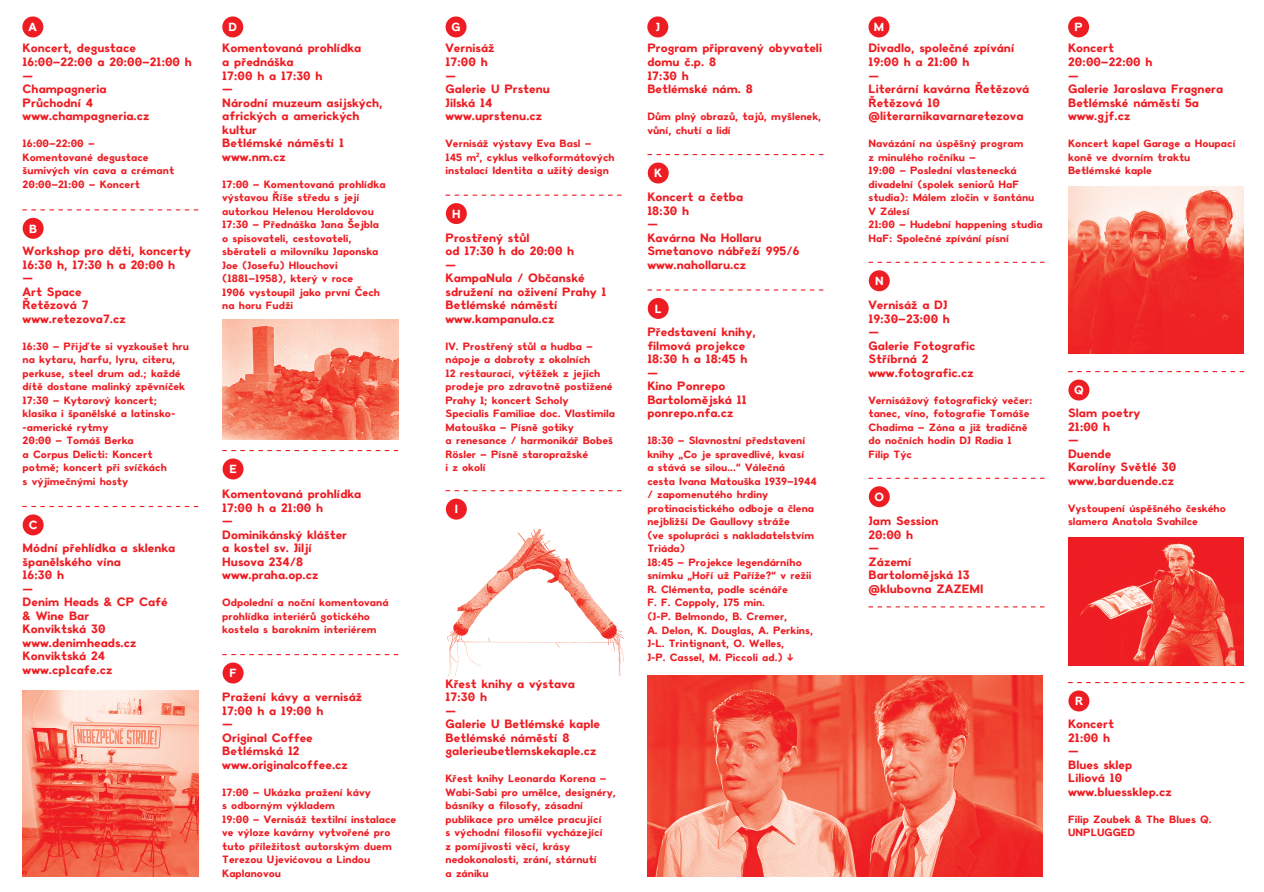
<style>
.page{position:relative;width:1264px;height:892px;background:#fff}
.page>*{position:absolute;margin:0;border:0;box-sizing:border-box;transform-origin:0 0}
.t1{font:700 12px/13.5px "Danzza";color:#ee1d23}
.t2{font:700 11.7px "Danzza";color:#fff}
.t3{font:700 10.5px/13.5px "Danzza";color:#ee1d23}
</style>
<div class="page">
<img style="left:447px;top:529px;width:177px;height:146px">
<img style="left:1068px;top:537px;width:175px;height:128px">
<img style="left:1068px;top:187px;width:175px;height:166px">
<img style="left:223px;top:320px;width:175px;height:119px">
<div style="left:22px;top:16px;width:21px;height:21px;background:#ee1d23;border-radius:50%"></div>
<div style="left:222px;top:16px;width:21px;height:21px;background:#ee1d23;border-radius:50%"></div>
<div style="left:445px;top:16px;width:21px;height:21px;background:#ee1d23;border-radius:50%"></div>
<div style="left:647px;top:16px;width:21px;height:21px;background:#ee1d23;border-radius:50%"></div>
<div style="left:868px;top:16px;width:21px;height:21px;background:#ee1d23;border-radius:50%"></div>
<div style="left:1068px;top:16px;width:21px;height:21px;background:#ee1d23;border-radius:50%"></div>
<div style="left:23px;top:218px;width:21px;height:21px;background:#ee1d23;border-radius:50%"></div>
<svg style="left:22px;top:209px;width:176px;height:1px"></svg>
<div style="left:223px;top:458px;width:20px;height:21px;background:#ee1d23;border-radius:50%"></div>
<svg style="left:222px;top:450px;width:176px;height:1px"></svg>
<div style="left:446px;top:203px;width:21px;height:21px;background:#ee1d23;border-radius:50%"></div>
<svg style="left:445px;top:194px;width:176px;height:2px"></svg>
<div style="left:648px;top:162px;width:21px;height:21px;background:#ee1d23;border-radius:50%"></div>
<svg style="left:647px;top:154px;width:176px;height:1px"></svg>
<div style="left:648px;top:298px;width:21px;height:21px;background:#ee1d23;border-radius:50%"></div>
<svg style="left:647px;top:289px;width:176px;height:1px"></svg>
<div style="left:869px;top:270px;width:21px;height:21px;background:#ee1d23;border-radius:50%"></div>
<svg style="left:868px;top:262px;width:176px;height:1px"></svg>
<div style="left:1068px;top:379px;width:21px;height:21px;background:#ee1d23;border-radius:50%"></div>
<svg style="left:1068px;top:371px;width:176px;height:1px"></svg>
<div style="left:1068px;top:690px;width:21px;height:21px;background:#ee1d23;border-radius:50%"></div>
<svg style="left:1068px;top:682px;width:176px;height:1px"></svg>
<div style="left:869px;top:486px;width:21px;height:21px;background:#ee1d23;border-radius:50%"></div>
<svg style="left:868px;top:477px;width:176px;height:1px"></svg>
<svg style="left:868px;top:606px;width:176px;height:1px"></svg>
<div style="left:446px;top:498px;width:21px;height:21px;background:#ee1d23;border-radius:50%"></div>
<svg style="left:445px;top:490px;width:176px;height:1px"></svg>
<div style="left:223px;top:662px;width:20px;height:21px;background:#ee1d23;border-radius:50%"></div>
<svg style="left:222px;top:654px;width:176px;height:1px"></svg>
<div style="left:23px;top:514px;width:21px;height:21px;background:#ee1d23;border-radius:50%"></div>
<svg style="left:22px;top:506px;width:176px;height:1px"></svg>
<img style="left:647px;top:675px;width:395px;height:201px">
<img style="left:22px;top:690px;width:176px;height:186px">
<p class="t2" style="left:29px;top:19px;width:10px">A</p>
<p class="t2" style="left:228px;top:19px;width:10px">D</p>
<p class="t2" style="left:451px;top:19px;width:11px">G</p>
<p class="t2" style="left:655px;top:19px;width:6px">J</p>
<p class="t2" style="left:874px;top:19px;width:12px">M</p>
<p class="t2" style="left:1074px;top:19px;width:10px">P</p>
<p class="t1" style="left:23px;top:42px;width:171px">Koncert, degustace<br>16:00–22:00 a 20:00–21:00 h —<br>Champagneria<br>Průchodní 4 www.champagneria.cz</p>
<p class="t3" style="left:23px;top:137px;width:153px">16:00–22:00 –<br>Komentované degustace šumivých vín cava a crémant<br>20:00–21:00 – Koncert</p>
<p class="t2" style="left:29px;top:220px;width:10px">B</p>
<p class="t1" style="left:23px;top:244px;width:170px">Workshop pro děti, koncerty<br>16:30 h, 17:30 h a 20:00 h<br>—<br>Art Space<br>Řetězová 7 www.retezova7.cz</p>
<p class="t3" style="left:23px;top:339px;width:168px">16:30 – Přijďte si vyzkoušet hru na kytaru, harfu, lyru, citeru, perkuse, steel drum ad.; každé dítě dostane malinký zpěvníček<br>17:30 – Kytarový koncert; klasika i španělské a latinsko--americké rytmy<br>20:00 – Tomáš Berka<br>a Corpus Delicti: Koncert potmě; koncert při svíčkách<br>s výjimečnými hosty</p>
<p class="t2" style="left:29px;top:517px;width:10px">C</p>
<p class="t1" style="left:23px;top:541px;width:154px">Módní přehlídka a sklenka španělského vína<br>16:30 h<br>—<br>Denim Heads &amp; CP Café &amp; Wine Bar<br>Konviktská 30 www.denimheads.cz<br>Konviktská 24 www.cp1cafe.cz</p>
<p class="t1" style="left:222px;top:42px;width:162px">Komentovaná prohlídka<br>a přednáška<br>17:00 h a 17:30 h<br>—<br>Národní muzeum asijských, afrických a amerických kultur<br>Betlémské náměstí 1 www.nm.cz</p>
<p class="t3" style="left:222px;top:177px;width:165px">17:00 – Komentovaná prohlídka výstavou Říše středu s její autorkou Helenou Heroldovou<br>17:30 – Přednáška Jana Šejbla o spisovateli, cestovateli, sběrateli a milovníku Japonska<br>Joe (Josefu) Hlouchovi (1881–1958), který v roce<br>1906 vystoupil jako první Čech na horu Fudži</p>
<p class="t2" style="left:229px;top:461px;width:9px">E</p>
<p class="t1" style="left:222px;top:487px;width:141px">Komentovaná prohlídka<br>17:00 h a 21:00 h<br>—<br>Dominikánský klášter<br>a kostel sv. Jiljí<br>Husova 234/8 www.praha.op.cz</p>
<p class="t3" style="left:222px;top:596px;width:168px">Odpolední a noční komentovaná prohlídka interiérů gotického kostela s barokním interiérem</p>
<p class="t2" style="left:229px;top:665px;width:9px">F</p>
<p class="t1" style="left:222px;top:690px;width:141px">Pražení kávy a vernisáž<br>17:00 h a 19:00 h<br>—<br>Original Coffee<br>Betlémská 12 www.originalcoffee.cz</p>
<p class="t3" style="left:222px;top:785px;width:176px">17:00 – Ukázka pražení kávy<br>s odborným výkladem<br>19:00 – Vernisáž textilní instalace ve výloze kavárny vytvořené pro tuto příležitost autorským duem<br>Terezou Ujevićovou a Lindou<br>Kaplanovou</p>
<p class="t1" style="left:445px;top:42px;width:106px">Vernisáž<br>17:00 h<br>—<br>Galerie U Prstenu<br>Jilská 14 www.uprstenu.cz</p>
<p class="t3" style="left:445px;top:137px;width:171px">Vernisáž výstavy Eva Basl –<br>145 m<sup>2</sup>, cyklus velkoformátových instalací Identita a užitý design</p>
<p class="t2" style="left:452px;top:206px;width:10px">H</p>
<p class="t1" style="left:445px;top:231px;width:162px">Prostřený stůl<br>od 17:30 h do 20:00 h<br>—<br>KampaNula / Občanské sdružení na oživení Prahy 1<br>Betlémské náměstí www.kampanula.cz</p>
<p class="t3" style="left:445px;top:339px;width:171px">IV. Prostřený stůl a hudba – nápoje a dobroty z okolních<br>12 restaurací, výtěžek z jejich prodeje pro zdravotně postižené<br>Prahy 1; koncert Scholy<br>Specialis Familiae doc. Vlastimila<br>Matouška – Písně gotiky<br>a renesance / harmonikář Bobeš<br>Rösler – Písně staropražské<br>i z okolí</p>
<p class="t2" style="left:455px;top:501px;width:5px">I</p>
<p class="t1" style="left:445px;top:676px;width:156px">Křest knihy a výstava<br>17:30 h<br>—<br>Galerie U Betlémské kaple<br>Betlémské náměstí 8 galerieubetlemskekaple.cz</p>
<p class="t3" style="left:445px;top:771px;width:172px">Křest knihy Leonarda Korena –<br>Wabi-Sabi pro umělce, designéry, básníky a filosofy, zásadní publikace pro umělce pracující<br>s východní filosofií vycházející<br>z pomíjivosti věcí, krásy nedokonalosti, zrání, stárnutí<br>a zániku</p>
<p class="t1" style="left:647px;top:42px;width:176px">Program připravený obyvateli domu č.p. 8<br>17:30 h<br>Betlémské nám. 8</p>
<p class="t3" style="left:647px;top:110px;width:176px">Dům plný obrazů, tajů, myšlenek, vůní, chutí a lidí</p>
<p class="t2" style="left:654px;top:165px;width:9px">K</p>
<p class="t1" style="left:647px;top:190px;width:154px">Koncert a četba<br>18:30 h<br>—<br>Kavárna Na Hollaru<br>Smetanovo nábřeží 995/6 www.nahollaru.cz</p>
<p class="t2" style="left:655px;top:300px;width:9px">L</p>
<p class="t1" style="left:647px;top:325px;width:110px">Představení knihy, filmová projekce<br>18:30 h a 18:45 h —<br>Kino Ponrepo<br>Bartolomějská 11 ponrepo.nfa.cz</p>
<p class="t3" style="left:647px;top:434px;width:171px">18:30 – Slavnostní představení knihy „Co je spravedlivé, kvasí<br>a stává se silou...“ Válečná<br>cesta Ivana Matouška 1939–1944 / zapomenutého hrdiny protinacistického odboje a člena nejbližší De Gaullovy stráže<br>(ve spolupráci s nakladatelstvím<br>Triáda)<br>18:45 – Projekce legendárního snímku „Hoří už Paříže?“ v režii<br>R. Clémenta, podle scénáře<br>F. F. Coppoly, 175 min.<br>(J-P. Belmondo, B. Cremer,<br>A. Delon, K. Douglas, A. Perkins,<br>J-L. Trintignant, O. Welles,<br>J-P. Cassel, M. Piccoli ad.) ↓</p>
<p class="t1" style="left:868px;top:42px;width:162px">Divadlo, společné zpívání<br>19:00 h a 21:00 h<br>—<br>Literární kavárna Řetězová<br>Řetězová 10 @literarnikavarnaretezova</p>
<p class="t3" style="left:868px;top:137px;width:176px">Navázání na úspěšný program<br>z minulého ročníku –<br>19:00 – Poslední vlastenecká divadelní (spolek seniorů HaF studia): Málem zločin v šantánu<br>V Zálesí<br>21:00 – Hudební happening studia<br>HaF: Společné zpívání písní</p>
<p class="t2" style="left:875px;top:273px;width:10px">N</p>
<p class="t1" style="left:868px;top:298px;width:109px">Vernisáž a DJ<br>19:30–23:00 h<br>—<br>Galerie Fotografic<br>Stříbrná 2 www.fotografic.cz</p>
<p class="t3" style="left:868px;top:393px;width:165px">Vernisážový fotografický večer: tanec, víno, fotografie Tomáše<br>Chadima – Zóna a již tradičně do nočních hodin DJ Radia 1<br>Filip Týc</p>
<p class="t2" style="left:874px;top:488px;width:11px">O</p>
<p class="t1" style="left:868px;top:514px;width:116px">Jam Session<br>20:00 h<br>—<br>Zázemí<br>Bartolomějská 13 @klubovna ZAZEMI</p>
<p class="t1" style="left:1068px;top:42px;width:157px">Koncert<br>20:00–22:00 h<br>—<br>Galerie Jaroslava Fragnera<br>Betlémské náměstí 5a www.gjf.cz</p>
<p class="t3" style="left:1068px;top:137px;width:169px">Koncert kapel Garage a Houpací koně ve dvorním traktu<br>Betlémské kaple</p>
<p class="t2" style="left:1074px;top:382px;width:11px">Q</p>
<p class="t1" style="left:1068px;top:406px;width:109px">Slam poetry<br>21:00 h<br>—<br>Duende<br>Karolíny Světlé 30 www.barduende.cz</p>
<p class="t3" style="left:1068px;top:501px;width:159px">Vystoupení úspěšného českého slamera Anatola Svahilce</p>
<p class="t2" style="left:1075px;top:693px;width:9px">R</p>
<p class="t1" style="left:1068px;top:717px;width:105px">Koncert<br>21:00 h<br>—<br>Blues sklep<br>Liliová 10 www.bluessklep.cz</p>
<p class="t3" style="left:1068px;top:812px;width:145px">Filip Zoubek &amp; The Blues Q.<br>UNPLUGGED</p>
</div>
